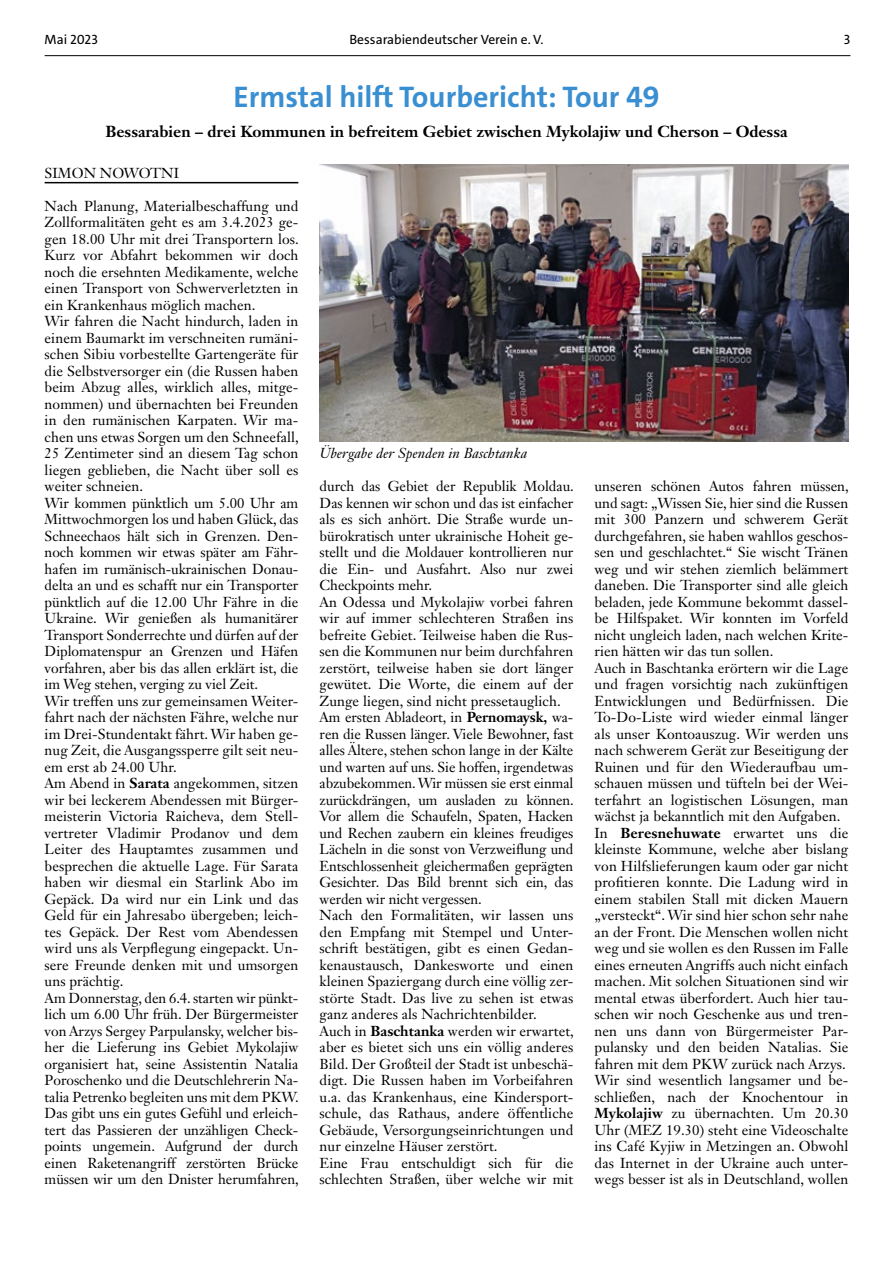
<style>
.page{position:relative;width:893px;height:1263px;background:#fff}
.page>*{position:absolute;margin:0;border:0;box-sizing:border-box;transform-origin:0 0}
.t1{font:700 30px "The Sans";color:#398fd1}
.t2{font:700 15.75px "Janson Text LT Std";color:#000}
.t3{font:14.25px/16.5px "Janson Text LT Std";letter-spacing:.005em;color:#000}
.t4{font:italic 14.25px "Janson Text LT Std";letter-spacing:.005em;color:#000}
.t5{font:13.5px "The Sans";color:#000}
.s1{font-weight:700}
</style>
<div class="page">
<hr style="left:45px;top:55px;width:805px;height:1px;background:#000">
<hr style="left:45px;top:182px;width:253px;height:1px;background:#000">
<img style="left:320px;top:165px;width:528px;height:277px">
<p class="t5" style="left:45px;top:31px;width:55px">Mai 2023</p>
<p class="t5" style="left:349px;top:31px;width:195px">Bessarabiendeutscher Verein e. V.</p>
<p class="t5" style="left:844px;top:31px;width:8px">3</p>
<h1 class="t1" style="left:233px;top:78px;width:428px">Ermstal hilft Tourbericht: Tour 49</h1>
<p class="t2" style="left:105px;top:121px;width:684px">Bessarabien – drei Kommunen in befreitem Gebiet zwischen Mykolajiw und Cherson – Odessa</p>
<p class="t3" style="left:45px;top:164px;width:136px">SIMON NOWOTNI</p>
<p class="t3" style="left:45px;top:197px;width:256px">Nach Planung, Materialbeschaffung und Zollformalitäten geht es am 3.4.2023 ge&shy;gen 18.00 Uhr mit drei Transportern los.<br>Kurz vor Abfahrt bekommen wir doch noch die ersehnten Medikamente, welche einen Transport von Schwerverletzten in ein Krankenhaus möglich machen.<br>Wir fahren die Nacht hindurch, laden in einem Baumarkt im verschneiten rumäni&shy;schen Sibiu vorbestellte Gartengeräte für die Selbstversorger ein (die Russen haben beim Abzug alles, wirklich alles, mitge&shy;nommen) und übernachten bei Freunden in den rumänischen Karpaten. Wir ma&shy;chen uns etwas Sorgen um den Schneefall, 25 Zentimeter sind an diesem Tag schon liegen geblieben, die Nacht über soll es weiter schneien.<br>Wir kommen pünktlich um 5.00 Uhr am Mittwochmorgen los und haben Glück, das Schneechaos hält sich in Grenzen. Den&shy;noch kommen wir etwas später am Fähr&shy;hafen im rumänisch-ukrainischen Donau&shy;delta an und es schafft nur ein Transporter pünktlich auf die 12.00 Uhr Fähre in die Ukraine. Wir genießen als humanitärer Transport Sonderrechte und dürfen auf der Diplomatenspur an Grenzen und Häfen vorfahren, aber bis das allen erklärt ist, die im Weg stehen, verging zu viel Zeit.<br>Wir treffen uns zur gemeinsamen Weiter&shy;fahrt nach der nächsten Fähre, welche nur im Drei-Stundentakt fährt. Wir haben ge&shy;nug Zeit, die Ausgangssperre gilt seit neu&shy;em erst ab 24.00 Uhr.<br>Am Abend in <span class="s1">Sarata</span> angekommen, sitzen wir bei leckerem Abendessen mit Bürger&shy;meisterin Victoria Raicheva, dem Stell&shy;vertreter Vladimir Prodanov und dem Leiter des Hauptamtes zusammen und besprechen die aktuelle Lage. Für Sarata haben wir diesmal ein Starlink Abo im Gepäck. Da wird nur ein Link und das Geld für ein Jahresabo übergeben; leich&shy;tes Gepäck. Der Rest vom Abendessen wird uns als Verpflegung eingepackt. Un&shy;sere Freunde denken mit und umsorgen uns prächtig.<br>Am Donnerstag, den 6.4. starten wir pünkt&shy;lich um 6.00 Uhr früh. Der Bürgermeister von Arzys Sergey Parpulansky, welcher bis&shy;her die Lieferung ins Gebiet Mykolajiw organisiert hat, seine Assistentin Natalia Poroschenko und die Deutschlehrerin Na&shy;talia Petrenko begleiten uns mit dem PKW.<br>Das gibt uns ein gutes Gefühl und erleich&shy;tert das Passieren der unzähligen Check&shy;points ungemein. Aufgrund der durch einen Raketenangriff zerstörten Brücke müssen wir um den Dnister herumfahren,</p>
<p class="t4" style="left:320px;top:444px;width:209px">Übergabe der Spenden in Baschtanka</p>
<p class="t3" style="left:320px;top:478px;width:256px">durch das Gebiet der Republik Moldau.<br>Das kennen wir schon und das ist einfacher als es sich anhört. Die Straße wurde un&shy;bürokratisch unter ukrainische Hoheit ge&shy;stellt und die Moldauer kontrollieren nur die Ein- und Ausfahrt. Also nur zwei Checkpoints mehr.<br>An Odessa und Mykolajiw vorbei fahren wir auf immer schlechteren Straßen ins befreite Gebiet. Teilweise haben die Rus&shy;sen die Kommunen nur beim durchfahren zerstört, teilweise haben sie dort länger gewütet. Die Worte, die einem auf der Zunge liegen, sind nicht pressetauglich.<br>Am ersten Abladeort, in <span class="s1">Pernomaysk,</span> wa&shy;ren die Russen länger. Viele Bewohner, fast alles Ältere, stehen schon lange in der Kälte und warten auf uns. Sie hoffen, irgendetwas abzubekommen. Wir müssen sie erst einmal zurückdrängen, um ausladen zu können.<br>Vor allem die Schaufeln, Spaten, Hacken und Rechen zaubern ein kleines freudiges Lächeln in die sonst von Verzweiflung und Entschlossenheit gleichermaßen geprägten Gesichter. Das Bild brennt sich ein, das werden wir nicht vergessen.<br>Nach den Formalitäten, wir lassen uns den Empfang mit Stempel und Unter&shy;schrift bestätigen, gibt es einen Gedan&shy;kenaustausch, Dankesworte und einen kleinen Spaziergang durch eine völlig zer&shy;störte Stadt. Das live zu sehen ist etwas ganz anderes als Nachrichtenbilder.<br>Auch in <span class="s1">Baschtanka</span> werden wir erwartet, aber es bietet sich uns ein völlig anderes Bild. Der Großteil der Stadt ist unbeschä&shy;digt. Die Russen haben im Vorbeifahren u.a. das Krankenhaus, eine Kindersport&shy;schule, das Rathaus, andere öffentliche Gebäude, Versorgungseinrichtungen und nur einzelne Häuser zerstört.<br>Eine Frau entschuldigt sich für die schlechten Straßen, über welche wir mit</p>
<p class="t3" style="left:595px;top:478px;width:256px">unseren schönen Autos fahren müssen, und sagt: „Wissen Sie, hier sind die Russen mit 300 Panzern und schwerem Gerät durchgefahren, sie haben wahllos geschos&shy;sen und geschlachtet.“ Sie wischt Tränen weg und wir stehen ziemlich belämmert daneben. Die Transporter sind alle gleich beladen, jede Kommune bekommt dassel&shy;be Hilfspaket. Wir konnten im Vorfeld nicht ungleich laden, nach welchen Krite&shy;rien hätten wir das tun sollen.<br>Auch in Baschtanka erörtern wir die Lage und fragen vorsichtig nach zukünftigen Entwicklungen und Bedürfnissen. Die To-Do-Liste wird wieder einmal länger als unser Kontoauszug. Wir werden uns nach schwerem Gerät zur Beseitigung der Ruinen und für den Wiederaufbau um&shy;schauen müssen und tüfteln bei der Wei&shy;terfahrt an logistischen Lösungen, man wächst ja bekanntlich mit den Aufgaben.<br>In <span class="s1">Beresnehuwate</span> erwartet uns die kleinste Kommune, welche aber bislang von Hilfslieferungen kaum oder gar nicht profitieren konnte. Die Ladung wird in einem stabilen Stall mit dicken Mauern „versteckt“. Wir sind hier schon sehr nahe an der Front. Die Menschen wollen nicht weg und sie wollen es den Russen im Falle eines erneuten Angriffs auch nicht einfach machen. Mit solchen Situationen sind wir mental etwas überfordert. Auch hier tau&shy;schen wir noch Geschenke aus und tren&shy;nen uns dann von Bürgermeister Par&shy;pulansky und den beiden Natalias. Sie fahren mit dem PKW zurück nach Arzys.<br>Wir sind wesentlich langsamer und be&shy;schließen, nach der Knochentour in <span class="s1">Mykolajiw</span> zu übernachten. Um 20.30<br>Uhr (MEZ 19.30) steht eine Videoschalte ins Café Kyjiw in Metzingen an. Obwohl das Internet in der Ukraine auch unter&shy;wegs besser ist als in Deutschland, wollen</p>
</div>
